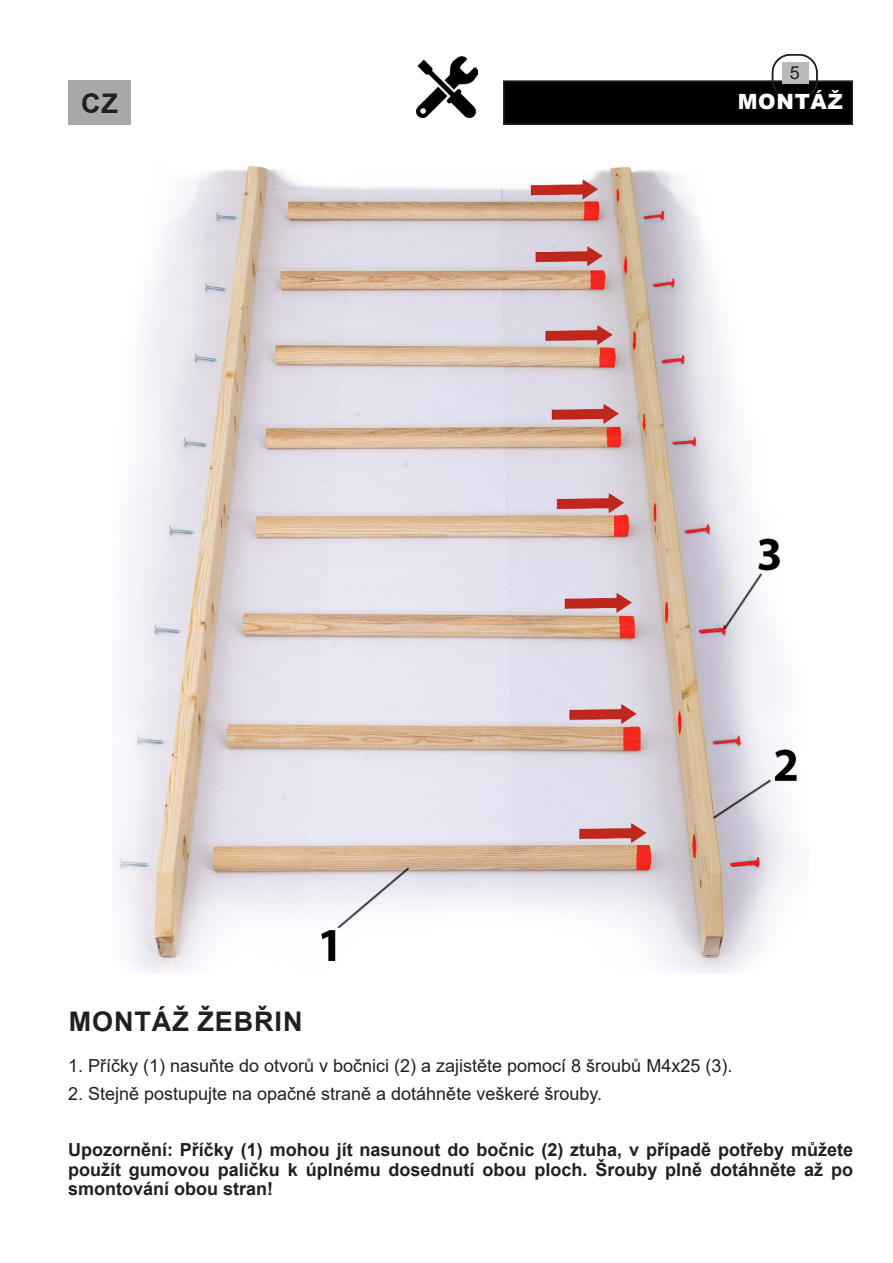
<style>
.page{position:relative;width:893px;height:1263px;background:#fff}
.page>*{position:absolute;margin:0;border:0;box-sizing:border-box;transform-origin:0 0}
.t1{font:700 27px "Arial";letter-spacing:.035em;color:#231f20}
.t2{font:900 21px "Arial";letter-spacing:.035em;color:#fff}
.Ztucneni{font:700 18px/19.5px "Arial";color:#231f20;text-align:justify}
.Ztucneni-2{font:18px "Arial";color:#231f20}
</style>
<div class="page">
<div style="left:504px;top:81px;width:348px;height:43px;background:#000"></div>
<div style="left:503px;top:80px;width:350px;height:45px;border:2px solid #231f20"></div>
<div style="left:782px;top:62px;width:26px;height:21px;background:#b7baba"></div>
<div style="left:772px;top:54px;width:46px;height:45px;border:2px solid #231f20;border-radius:18px"></div>
<div style="left:68px;top:80px;width:63px;height:45px;background:#a7a9a9"></div>
<img style="left:417px;top:57px;width:61px;height:61px">
<img style="left:114px;top:166px;width:683px;height:807px">
<p class="Ztucneni-2" style="left:790px;top:60px;width:12px">5</p>
<p class="t1" style="left:81px;top:84px;width:38px">CZ</p>
<p class="t2" style="left:738px;top:87px;width:107px">MONTÁŽ</p>
<p class="t1" style="left:69px;top:1002px;width:235px">MONTÁŽ ŽEBŘIN</p>
<p class="Ztucneni-2" style="left:68px;top:1053px;width:666px">1. Příčky (1) nasuňte do otvorů v bočnici (2) a zajistěte pomocí 8 šroubů M4x25 (3).</p>
<p class="Ztucneni-2" style="left:68px;top:1081px;width:536px">2. Stejně postupujte na opačné straně a dotáhněte veškeré šrouby.</p>
<p class="Ztucneni" style="left:68px;top:1140px;width:786px">Upozornění: Příčky (1) mohou jít nasunout do bočnic (2) ztuha, v případě potřeby můžete použít gumovou paličku k úplnému dosednutí obou ploch. Šrouby plně dotáhněte až po smontování obou stran!</p>
</div>
